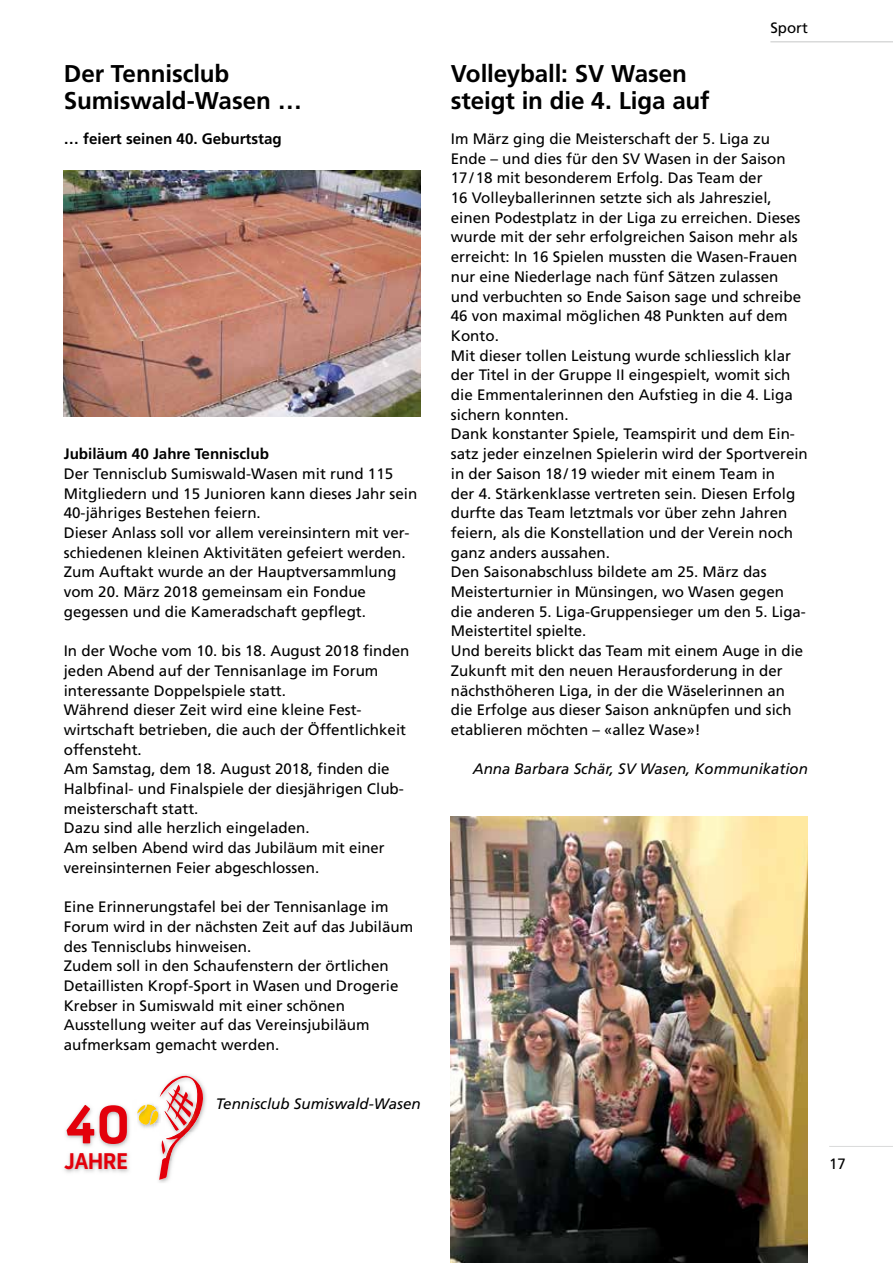
<style>
.page{position:relative;width:893px;height:1263px;background:#fff}
.page>*{position:absolute;margin:0;border:0;box-sizing:border-box;transform-origin:0 0}
.t1{font:700 51.3px "Frank";color:#e3000b}
.t2{font:700 24.3px/27.3px "Frutiger LT Std";letter-spacing:-.005em;color:#000}
.t3{font:700 21.6px "Frank";color:#e3000b}
.t4{font:15.15px/19.6px "Frutiger LT Std";color:#000}
.t5{font:italic 15.15px "Frutiger LT Std";color:#000}
.t6{font:700 15.15px "Frutiger LT Std";color:#000}
.t7{font:15px "Frutiger LT Std";color:#000}
</style>
<div class="page">
<hr style="left:829px;top:1146px;width:64px;height:1px;background:#d9dada">
<img style="left:158px;top:1074px;width:48px;height:109px">
<img style="left:64px;top:1105px;width:66px;height:68px">
<svg style="left:137px;top:1075px;width:67px;height:105px"></svg>
<hr style="left:770px;top:41px;width:123px;height:2px;background:#d9dada">
<img style="left:451px;top:816px;width:357px;height:447px">
<img style="left:64px;top:170px;width:357px;height:247px">
<h2 class="t2" style="left:64px;top:60px;width:240px">Der Tennisclub<br>Sumiswald-Wasen …</h2>
<p class="t6" style="left:64px;top:130px;width:220px">… feiert seinen 40. Geburtstag</p>
<p class="t6" style="left:64px;top:445px;width:207px">Jubiläum 40 Jahre Tennisclub</p>
<p class="t4" style="left:64px;top:464px;width:355px">Der Tennisclub Sumiswald-Wasen mit rund 115<br>Mitgliedern und 15 Junioren kann dieses Jahr sein 40-jähriges Bestehen feiern.<br>Dieser Anlass soll vor allem vereinsintern mit ver&shy;schiedenen kleinen Aktivitäten gefeiert werden.<br>Zum Auftakt wurde an der Hauptversammlung vom 20. März 2018 gemeinsam ein Fondue gegessen und die Kameradschaft gepflegt.</p>
<p class="t4" style="left:64px;top:641px;width:347px">In der Woche vom 10. bis 18. August 2018 finden jeden Abend auf der Tennisanlage im Forum interessante Doppelspiele statt.<br>Während dieser Zeit wird eine kleine Fest&shy;wirtschaft betrieben, die auch der Öffentlichkeit offensteht.<br>Am Samstag, dem 18. August 2018, finden die Halbfinal- und Finalspiele der diesjährigen Club&shy;meisterschaft statt.<br>Dazu sind alle herzlich eingeladen.<br>Am selben Abend wird das Jubiläum mit einer vereinsinternen Feier abgeschlossen.</p>
<p class="t4" style="left:64px;top:897px;width:351px">Eine Erinnerungstafel bei der Tennisanlage im Forum wird in der nächsten Zeit auf das Jubiläum des Tennisclubs hinweisen.<br>Zudem soll in den Schaufenstern der örtlichen Detaillisten Kropf-Sport in Wasen und Drogerie Krebser in Sumiswald mit einer schönen Ausstellung weiter auf das Vereinsjubiläum aufmerksam gemacht werden.</p>
<h1 class="t1" style="left:65px;top:1093px;width:67px">40</h1>
<h3 class="t3" style="left:65px;top:1148px;width:65px">JAHRE</h3>
<p class="t5" style="left:216px;top:1095px;width:206px">Tennisclub Sumiswald-Wasen</p>
<p class="t7" style="left:770px;top:18px;width:39px">Sport</p>
<h2 class="t2" style="left:451px;top:60px;width:260px">Volleyball: SV Wasen steigt in die 4. Liga auf</h2>
<p class="t4" style="left:451px;top:129px;width:358px">Im März ging die Meisterschaft der 5. Liga zu Ende – und dies für den SV Wasen in der Saison 17/18 mit besonderem Erfolg. Das Team der<br>16 Volleyballerinnen setzte sich als Jahresziel, einen Podestplatz in der Liga zu erreichen. Dieses wurde mit der sehr erfolgreichen Saison mehr als erreicht: In 16 Spielen mussten die Wasen-Frauen nur eine Niederlage nach fünf Sätzen zulassen und verbuchten so Ende Saison sage und schreibe 46 von maximal möglichen 48 Punkten auf dem Konto.<br>Mit dieser tollen Leistung wurde schliesslich klar der Titel in der Gruppe II eingespielt, womit sich die Emmentalerinnen den Aufstieg in die 4. Liga sichern konnten.<br>Dank konstanter Spiele, Teamspirit und dem Ein&shy;satz jeder einzelnen Spielerin wird der Sportverein in der Saison 18/19 wieder mit einem Team in<br>der 4. Stärkenklasse vertreten sein. Diesen Erfolg durfte das Team letztmals vor über zehn Jahren feiern, als die Konstellation und der Verein noch ganz anders aussahen.<br>Den Saisonabschluss bildete am 25. März das Meisterturnier in Münsingen, wo Wasen gegen die anderen 5. Liga-Gruppensieger um den 5. Liga-Meistertitel spielte.<br>Und bereits blickt das Team mit einem Auge in die Zukunft mit den neuen Herausforderung in der nächsthöheren Liga, in der die Wäselerinnen an die Erfolge aus dieser Saison anknüpfen und sich etablieren möchten – «allez Wase»!</p>
<p class="t5" style="left:473px;top:760px;width:337px">Anna Barbara Schär, SV Wasen, Kommunikation</p>
<p class="t7" style="left:829px;top:1155px;width:18px">17</p>
</div>
